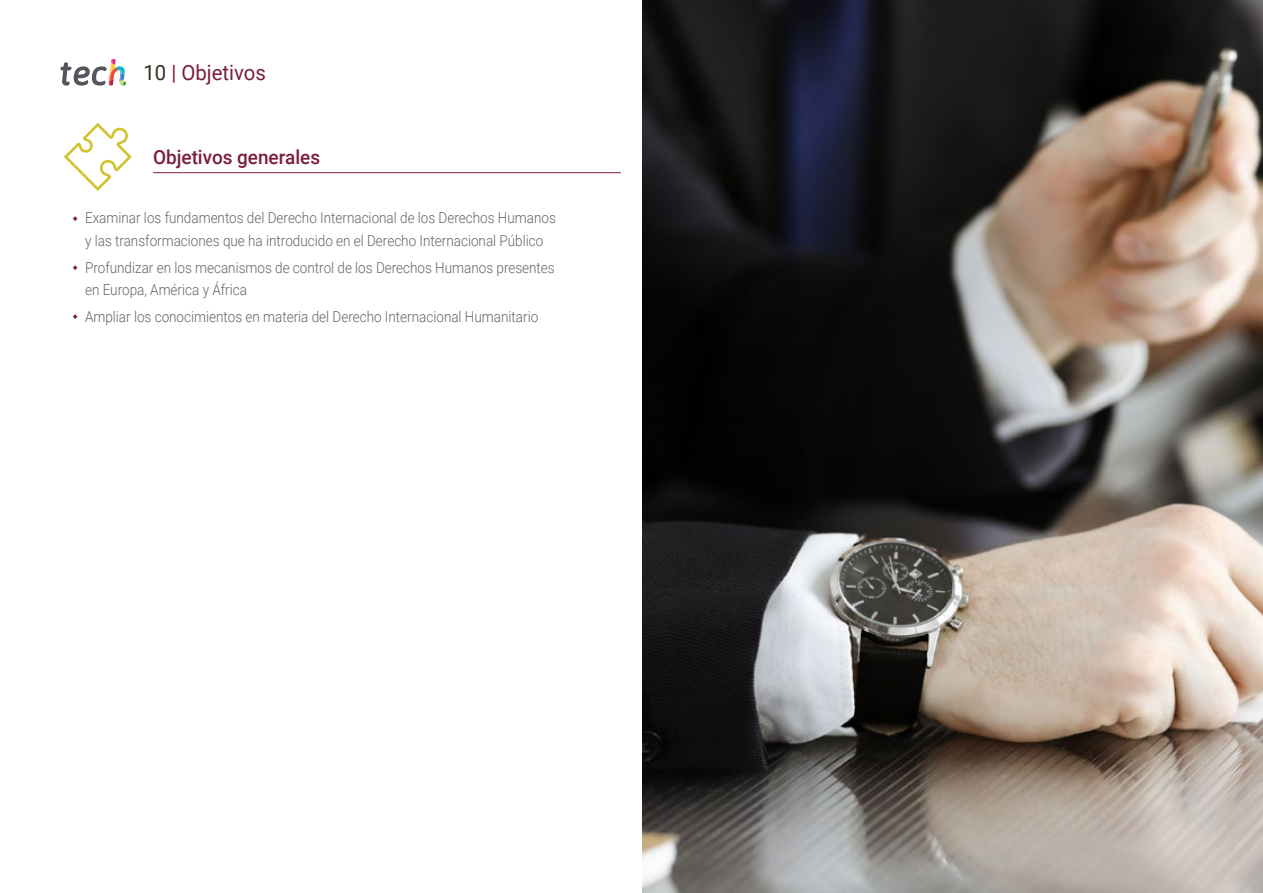
<style>
.page{position:relative;width:1263px;height:893px;background:#fff}
.page>*{position:absolute;margin:0;border:0;box-sizing:border-box;transform-origin:0 0}
.t1{font:21px "Roboto";color:#791e3c}
.t2{font:500 19.5px "Roboto";color:#791e3c}
.t3{font:300 15px/22.5px "Roboto";color:#61646a;scale:.9 1}
.s1{color:#312e20}
</style>
<div class="page">
<hr style="left:153px;top:172px;width:468px;height:1px;background:#791e3c">
<svg style="left:64px;top:123px;width:68px;height:68px"></svg>
<img style="left:642px;top:0;width:621px;height:893px">
<svg style="left:61px;top:59px;width:65px;height:27px"></svg>
<h1 class="t1" style="left:144px;top:57px;width:124px"><span class="s1">10</span> | Objetivos</h1>
<h2 class="t2" style="left:153px;top:144px;width:169px">Objetivos generales</h2>
<p class="t3" style="left:85px;top:206px;width:525px">Examinar los fundamentos del Derecho Internacional de los Derechos Humanos y las transformaciones que ha introducido en el Derecho Internacional Público</p>
<p class="t3" style="left:85px;top:255px;width:523px">Profundizar en los mecanismos de control de los Derechos Humanos presentes en Europa, América y África</p>
<p class="t3" style="left:85px;top:305px;width:505px">Ampliar los conocimientos en materia del Derecho Internacional Humanitario</p>
</div>
